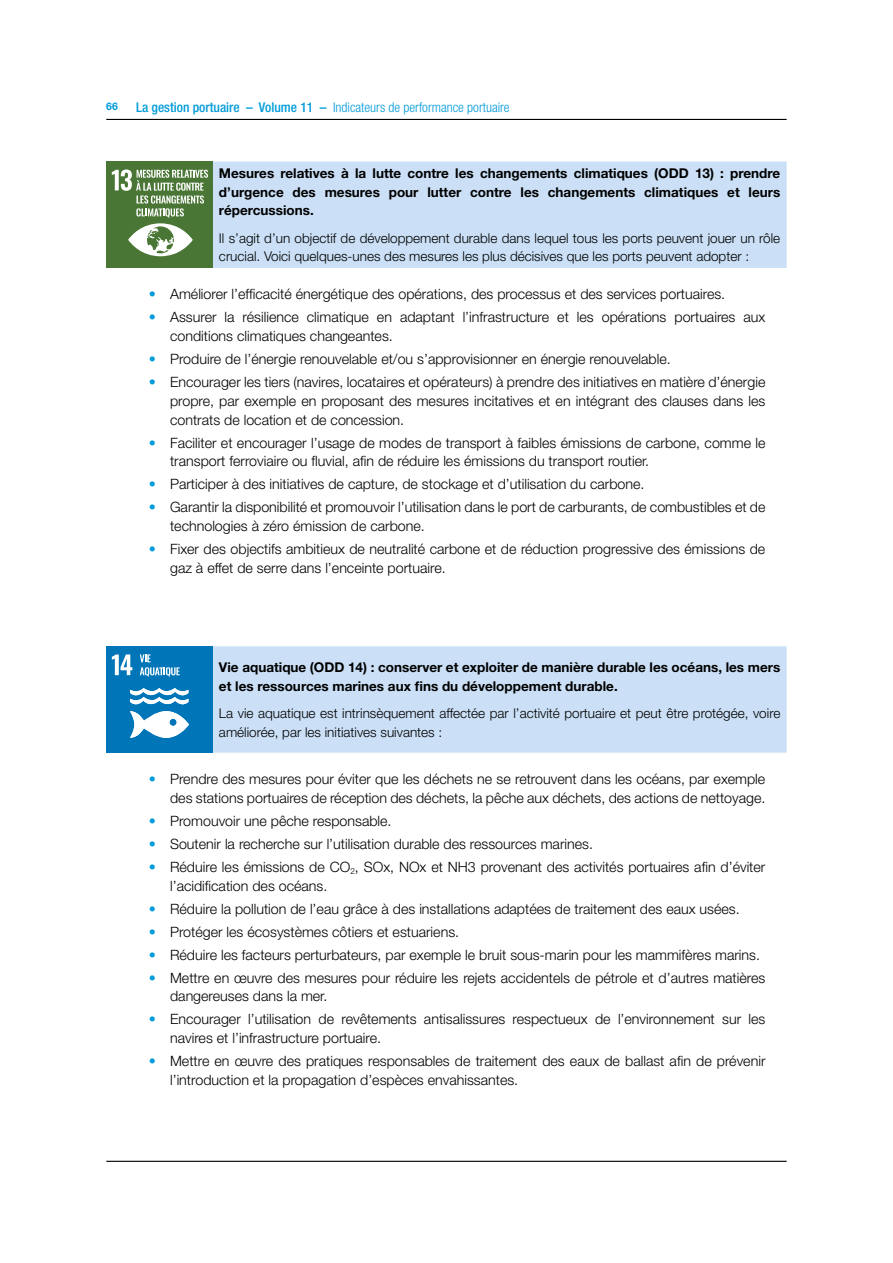
<style>
.page{position:relative;width:893px;height:1263px;background:#fff}
.page>*{position:absolute;margin:0;border:0;box-sizing:border-box;transform-origin:0 0}
.t1{font:300 14.25px/18.8px "Helvetica Neue LT Std";color:#000}
.t2{font:300 13.5px/18.8px "Helvetica Neue LT Std";color:#000}
.t3{font:700 13.5px/18.8px "Helvetica Neue LT Std";color:#000;text-align:justify}
.t4{font:300 condensed 13.5px "Helvetica Neue LT Std";color:#009bd9}
.t5{font:700 10.5px "Helvetica Neue LT Std";color:#009bd9}
.s1{font-weight:500}
.s2{color:#009bd9}
</style>
<div class="page">
<hr style="left:106px;top:119px;width:681px;height:1px;background:#000">
<hr style="left:106px;top:1161px;width:681px;height:1px;background:#000">
<svg style="left:213px;top:162px;width:574px;height:591px"></svg>
<div style="left:106px;top:162px;width:107px;height:106px;background:#4a7635"></div>
<svg style="left:112px;top:169px;width:96px;height:87px"></svg>
<div style="left:106px;top:646px;width:107px;height:106px;background:#0076b8"></div>
<svg style="left:112px;top:654px;width:20px;height:21px"></svg>
<svg style="left:140px;top:654px;width:40px;height:23px"></svg>
<svg style="left:130px;top:688px;width:59px;height:50px"></svg>
<p class="t5" style="left:106px;top:99px;width:13px">66</p>
<p class="t4" style="left:136px;top:99px;width:375px"><span class="s1">La gestion portuaire – Volume 11 –</span> Indicateurs de performance portuaire</p>
<p class="t3" style="left:219px;top:163px;width:563px">Mesures relatives à la lutte contre les changements climatiques (ODD 13) : prendre d’urgence des mesures pour lutter contre les changements climatiques et leurs répercussions.</p>
<p class="t2" style="left:219px;top:228px;width:563px">Il s’agit d’un objectif de développement durable dans lequel tous les ports peuvent jouer un rôle crucial. Voici quelques-unes des mesures les plus décisives que les ports peuvent adopter :</p>
<p class="t1" style="left:149px;top:285px;width:578px"><span class="s2">•</span> Améliorer l’efficacité énergétique des opérations, des processus et des services portuaires.</p>
<p class="t1" style="left:170px;top:308px;width:597px;text-indent:-21px"><span class="s2">•</span> Assurer la résilience climatique en adaptant l’infrastructure et les opérations portuaires aux conditions climatiques changeantes.</p>
<p class="t1" style="left:149px;top:349px;width:523px"><span class="s2">•</span> Produire de l’énergie renouvelable et/ou s’approvisionner en énergie renouvelable.</p>
<p class="t1" style="left:170px;top:372px;width:597px;text-align:justify;text-indent:-21px"><span class="s2">•</span> Encourager les tiers (navires, locataires et opérateurs) à prendre des initiatives en matière d’énergie propre, par exemple en proposant des mesures incitatives et en intégrant des clauses dans les contrats de location et de concession.</p>
<p class="t1" style="left:170px;top:433px;width:597px;text-indent:-21px"><span class="s2">•</span> Faciliter et encourager l’usage de modes de transport à faibles émissions de carbone, comme le transport ferroviaire ou fluvial, afin de réduire les émissions du transport routier.</p>
<p class="t1" style="left:149px;top:475px;width:497px"><span class="s2">•</span> Participer à des initiatives de capture, de stockage et d’utilisation du carbone.</p>
<p class="t1" style="left:170px;top:498px;width:597px;text-indent:-21px"><span class="s2">•</span> Garantir la disponibilité et promouvoir l’utilisation dans le port de carburants, de combustibles et de technologies à zéro émission de carbone.</p>
<p class="t1" style="left:170px;top:539px;width:597px;text-indent:-21px"><span class="s2">•</span> Fixer des objectifs ambitieux de neutralité carbone et de réduction progressive des émissions de gaz à effet de serre dans l’enceinte portuaire.</p>
<p class="t3" style="left:219px;top:657px;width:563px">Vie aquatique (ODD 14) : conserver et exploiter de manière durable les océans, les mers et les ressources marines aux fins du développement durable.</p>
<p class="t2" style="left:219px;top:703px;width:563px">La vie aquatique est intrinsèquement affectée par l’activité portuaire et peut être protégée, voire améliorée, par les initiatives suivantes :</p>
<p class="t1" style="left:149px;top:769px;width:618px;text-align:right"><span class="s2">•</span> Prendre des mesures pour éviter que les déchets ne se retrouvent dans les océans, par exemple des stations portuaires de réception des déchets, la pêche aux déchets, des actions de nettoyage.</p>
<p class="t1" style="left:149px;top:811px;width:244px"><span class="s2">•</span> Promouvoir une pêche responsable.</p>
<p class="t1" style="left:149px;top:834px;width:446px"><span class="s2">•</span> Soutenir la recherche sur l’utilisation durable des ressources marines.</p>
<p class="t1" style="left:170px;top:857px;width:597px;text-indent:-21px"><span class="s2">•</span> Réduire les émissions de CO<sub>2</sub>, SOx, NOx et NH3 provenant des activités portuaires afin d’éviter l’acidification des océans.</p>
<p class="t1" style="left:149px;top:899px;width:592px"><span class="s2">•</span> Réduire la pollution de l’eau grâce à des installations adaptées de traitement des eaux usées.</p>
<p class="t1" style="left:149px;top:922px;width:312px"><span class="s2">•</span> Protéger les écosystèmes côtiers et estuariens.</p>
<p class="t1" style="left:149px;top:945px;width:613px"><span class="s2">•</span> Réduire les facteurs perturbateurs, par exemple le bruit sous-marin pour les mammifères marins.</p>
<p class="t1" style="left:170px;top:968px;width:597px;text-indent:-21px"><span class="s2">•</span> Mettre en œuvre des mesures pour réduire les rejets accidentels de pétrole et d’autres matières dangereuses dans la mer.</p>
<p class="t1" style="left:170px;top:1009px;width:597px;text-indent:-21px"><span class="s2">•</span> Encourager l’utilisation de revêtements antisalissures respectueux de l’environnement sur les navires et l’infrastructure portuaire.</p>
<p class="t1" style="left:170px;top:1051px;width:597px;text-indent:-21px"><span class="s2">•</span> Mettre en œuvre des pratiques responsables de traitement des eaux de ballast afin de prévenir l’introduction et la propagation d’espèces envahissantes.</p>
</div>
